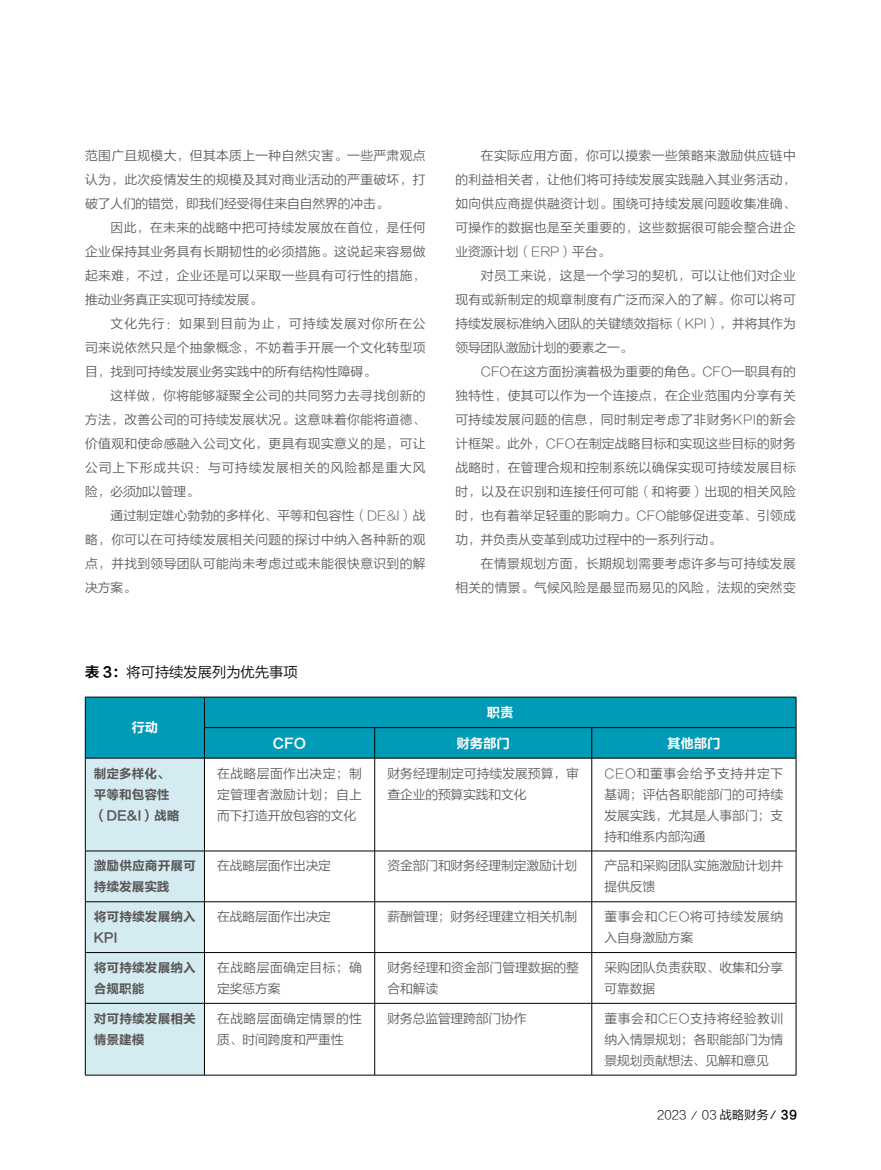
<style>
.page{position:relative;width:881px;height:1170px;background:#fff}
.page>*{position:absolute;margin:0;border:0;box-sizing:border-box;transform-origin:0 0}
.t1{font:14.25px "FZLTXIHK GBK1 0";color:#000}
.t2{font:13.5px "FZLTCHK GBK1 0";letter-spacing:-.01em;color:#fff}
.t3{font:12.75px/24px "FZLTXIHK GBK1 0";letter-spacing:.015em;color:#595757;text-align:justify}
.t4{font:12.75px/21px "FZLTCHK GBK1 0";color:#595757}
.t5{font:12.75px "FZLTXIHK GBK1 0";letter-spacing:-.01em;color:#595757}
.t6{font:12.75px/21px "FZLTXIHK GBK1 0";letter-spacing:.035em;color:#595757}
.t7{font:12.75px/21px "FZLTXIHK GBK1 0";letter-spacing:.05em;color:#595757}
.t8{font:12px "FZLTXIHK GBK1 0";letter-spacing:.02em;color:#000}
.s1{font-family:"FZLTH6 K GBK1 0"}
.s2{font-family:"FZLTCHK GBK1 0"}
</style>
<div class="page">
<div style="left:86px;top:697px;width:709px;height:60px;background:#009bb6"></div>
<div style="left:86px;top:758px;width:118px;height:316px;background:#d4ebf1"></div>
<hr style="left:795px;top:697px;width:1px;height:30px;background:#000">
<hr style="left:374px;top:758px;width:1px;height:92px;background:#000">
<hr style="left:591px;top:758px;width:1px;height:92px;background:#000">
<hr style="left:795px;top:758px;width:1px;height:92px;background:#000">
<hr style="left:204px;top:850px;width:170px;height:1px;background:#000">
<hr style="left:374px;top:850px;width:217px;height:1px;background:#000">
<hr style="left:374px;top:851px;width:1px;height:50px;background:#000">
<hr style="left:591px;top:850px;width:204px;height:1px;background:#000">
<hr style="left:591px;top:851px;width:1px;height:50px;background:#000">
<hr style="left:795px;top:851px;width:1px;height:50px;background:#000">
<hr style="left:204px;top:901px;width:170px;height:1px;background:#000">
<hr style="left:374px;top:901px;width:217px;height:1px;background:#000">
<hr style="left:374px;top:901px;width:1px;height:51px;background:#000">
<hr style="left:591px;top:901px;width:204px;height:1px;background:#000">
<hr style="left:591px;top:901px;width:1px;height:51px;background:#000">
<hr style="left:795px;top:901px;width:1px;height:51px;background:#000">
<hr style="left:204px;top:952px;width:170px;height:1px;background:#000">
<hr style="left:374px;top:952px;width:217px;height:1px;background:#000">
<hr style="left:374px;top:952px;width:1px;height:51px;background:#000">
<hr style="left:591px;top:952px;width:204px;height:1px;background:#000">
<hr style="left:591px;top:952px;width:1px;height:51px;background:#000">
<hr style="left:795px;top:952px;width:1px;height:51px;background:#000">
<hr style="left:204px;top:1002px;width:170px;height:1px;background:#000">
<hr style="left:374px;top:1002px;width:217px;height:1px;background:#000">
<hr style="left:374px;top:1003px;width:1px;height:71px;background:#000">
<hr style="left:591px;top:1002px;width:204px;height:1px;background:#000">
<hr style="left:591px;top:1003px;width:1px;height:71px;background:#000">
<hr style="left:795px;top:1003px;width:1px;height:71px;background:#000">
<hr style="left:204px;top:1074px;width:170px;height:1px;background:#000">
<hr style="left:374px;top:1074px;width:217px;height:1px;background:#000">
<hr style="left:591px;top:1074px;width:204px;height:1px;background:#000">
<hr style="left:85px;top:697px;width:1px;height:30px;background:#000">
<hr style="left:85px;top:727px;width:1px;height:31px;background:#000">
<hr style="left:85px;top:696px;width:119px;height:1px;background:#000">
<hr style="left:204px;top:697px;width:1px;height:30px;background:#000">
<hr style="left:204px;top:696px;width:170px;height:1px;background:#000">
<hr style="left:374px;top:696px;width:217px;height:1px;background:#000">
<hr style="left:591px;top:696px;width:204px;height:1px;background:#000">
<hr style="left:204px;top:727px;width:1px;height:31px;background:#000">
<hr style="left:204px;top:727px;width:170px;height:1px;background:#000">
<hr style="left:204px;top:757px;width:170px;height:1px;background:#000">
<hr style="left:374px;top:727px;width:1px;height:31px;background:#000">
<hr style="left:374px;top:727px;width:217px;height:1px;background:#000">
<hr style="left:374px;top:757px;width:217px;height:1px;background:#000">
<hr style="left:591px;top:727px;width:1px;height:31px;background:#000">
<hr style="left:591px;top:727px;width:204px;height:1px;background:#000">
<hr style="left:795px;top:727px;width:1px;height:31px;background:#000">
<hr style="left:591px;top:757px;width:204px;height:1px;background:#000">
<hr style="left:85px;top:758px;width:1px;height:92px;background:#000">
<hr style="left:85px;top:757px;width:119px;height:1px;background:#000">
<hr style="left:204px;top:758px;width:1px;height:92px;background:#000">
<hr style="left:85px;top:851px;width:1px;height:50px;background:#000">
<hr style="left:85px;top:850px;width:119px;height:1px;background:#000">
<hr style="left:204px;top:851px;width:1px;height:50px;background:#000">
<hr style="left:85px;top:901px;width:1px;height:51px;background:#000">
<hr style="left:85px;top:901px;width:119px;height:1px;background:#000">
<hr style="left:204px;top:901px;width:1px;height:51px;background:#000">
<hr style="left:85px;top:952px;width:1px;height:51px;background:#000">
<hr style="left:85px;top:952px;width:119px;height:1px;background:#000">
<hr style="left:204px;top:952px;width:1px;height:51px;background:#000">
<hr style="left:85px;top:1003px;width:1px;height:71px;background:#000">
<hr style="left:85px;top:1002px;width:119px;height:1px;background:#000">
<hr style="left:204px;top:1003px;width:1px;height:71px;background:#000">
<hr style="left:85px;top:1074px;width:119px;height:1px;background:#000">
<p class="t3" style="left:85px;top:144px;width:342px">范围广且规模大，但其本质上一种自然灾害。一些严肃观点认为，此次疫情发生的规模及其对商业活动的严重破坏，打破了人们的错觉，即我们经受得住来自自然界的冲击。</p>
<p class="t3" style="left:85px;top:216px;width:342px;text-indent:26px">因此，在未来的战略中把可持续发展放在首位，是任何企业保持其业务具有长期韧性的必须措施。这说起来容易做起来难，不过，企业还是可以采取一些具有可行性的措施，推动业务真正实现可持续发展。</p>
<p class="t3" style="left:85px;top:312px;width:342px;text-indent:26px">文化先行：如果到目前为止，可持续发展对你所在公司来说依然只是个抽象概念，不妨着手开展一个文化转型项目，找到可持续发展业务实践中的所有结构性障碍。</p>
<p class="t3" style="left:85px;top:384px;width:342px;text-indent:26px">这样做，你将能够凝聚全公司的共同努力去寻找创新的方法，改善公司的可持续发展状况。这意味着你能将道德、价值观和使命感融入公司文化，更具有现实意义的是，可让公司上下形成共识：与可持续发展相关的风险都是重大风险，必须加以管理。</p>
<p class="t3" style="left:85px;top:504px;width:342px;text-indent:26px">通过制定雄心勃勃的多样化、平等和包容性（DE&amp;I）战略，你可以在可持续发展相关问题的探讨中纳入各种新的观点，并找到领导团队可能尚未考虑过或未能很快意识到的解决方案。</p>
<p class="t1" style="left:85px;top:664px;width:214px"><span class="s1">表 3：</span>将可持续发展列为优先事项</p>
<p class="t2" style="left:131px;top:720px;width:28px">行动</p>
<p class="t3" style="left:455px;top:144px;width:342px;text-indent:26px">在实际应用方面，你可以摸索一些策略来激励供应链中的利益相关者，让他们将可持续发展实践融入其业务活动，如向供应商提供融资计划。围绕可持续发展问题收集准确、可操作的数据也是至关重要的，这些数据很可能会整合进企业资源计划（ERP）平台。</p>
<p class="t3" style="left:455px;top:264px;width:342px;text-indent:26px">对员工来说，这是一个学习的契机，可以让他们对企业现有或新制定的规章制度有广泛而深入的了解。你可以将可持续发展标准纳入团队的关键绩效指标（KPI），并将其作为领导团队激励计划的要素之一。</p>
<p class="t3" style="left:455px;top:360px;width:342px;text-indent:26px">CFO在这方面扮演着极为重要的角色。CFO一职具有的独特性，使其可以作为一个连接点，在企业范围内分享有关可持续发展问题的信息，同时制定考虑了非财务KPI的新会计框架。此外，CFO在制定战略目标和实现这些目标的财务战略时，在管理合规和控制系统以确保实现可持续发展目标时，以及在识别和连接任何可能（和将要）出现的相关风险时，也有着举足轻重的影响力。CFO能够促进变革、引领成功，并负责从变革到成功过程中的一系列行动。</p>
<p class="t3" style="left:455px;top:552px;width:342px;text-align:right">在情景规划方面，长期规划需要考虑许多与可持续发展<br>相关的情景。气候风险是最显而易见的风险，法规的突然变</p>
<p class="t2" style="left:486px;top:705px;width:28px">职责</p>
<p class="t2" style="left:273px;top:735px;width:35px">CFO</p>
<p class="t2" style="left:456px;top:735px;width:55px">财务部门</p>
<p class="t2" style="left:666px;top:735px;width:55px">其他部门</p>
<p class="t4" style="left:94px;top:763px;width:87px">制定多样化、平等和包容性（DE&amp;I）战略</p>
<p class="t3" style="left:217px;top:763px;width:146px;line-height:21px">在战略层面作出决定；制定管理者激励计划；自上而下打造开放包容的文化</p>
<p class="t3" style="left:387px;top:763px;width:193px;line-height:21px">财务经理制定可持续发展预算，审查企业的预算实践和文化</p>
<p class="t3" style="left:604px;top:763px;width:180px;line-height:21px">CEO和董事会给予支持并定下基调；评估各职能部门的可持续发展实践，尤其是人事部门；支持和维系内部沟通</p>
<p class="t4" style="left:94px;top:855px;width:104px">激励供应商开展可持续发展实践</p>
<p class="t5" style="left:217px;top:859px;width:115px">在战略层面作出决定</p>
<p class="t5" style="left:387px;top:859px;width:191px">资金部门和财务经理制定激励计划</p>
<p class="t3" style="left:604px;top:855px;width:180px;line-height:21px">产品和采购团队实施激励计划并提供反馈</p>
<p class="t4" style="left:94px;top:906px;width:104px">将可持续发展纳入<br>KPI</p>
<p class="t5" style="left:217px;top:909px;width:115px">在战略层面作出决定</p>
<p class="t5" style="left:387px;top:909px;width:191px">薪酬管理；财务经理建立相关机制</p>
<p class="t7" style="left:604px;top:906px;width:180px">董事会和CEO将可持续发展纳入自身激励方案</p>
<p class="t4" style="left:94px;top:957px;width:104px">将可持续发展纳入合规职能</p>
<p class="t6" style="left:217px;top:957px;width:146px">在战略层面确定目标；确定奖惩方案</p>
<p class="t3" style="left:387px;top:957px;width:193px;line-height:21px">财务经理和资金部门管理数据的整合和解读</p>
<p class="t3" style="left:604px;top:957px;width:180px;line-height:21px">采购团队负责获取、收集和分享可靠数据</p>
<p class="t4" style="left:94px;top:1008px;width:104px">对可持续发展相关情景建模</p>
<p class="t6" style="left:217px;top:1008px;width:146px">在战略层面确定情景的性质、时间跨度和严重性</p>
<p class="t5" style="left:387px;top:1011px;width:140px">财务总监管理跨部门协作</p>
<p class="t3" style="left:604px;top:1008px;width:180px;line-height:21px">董事会和CEO支持将经验教训纳入情景规划；各职能部门为情景规划贡献想法、见解和意见</p>
<p class="t8" style="left:656px;top:1107px;width:141px">2023／ 03 战略财务<span class="s2">／39</span></p>
</div>
